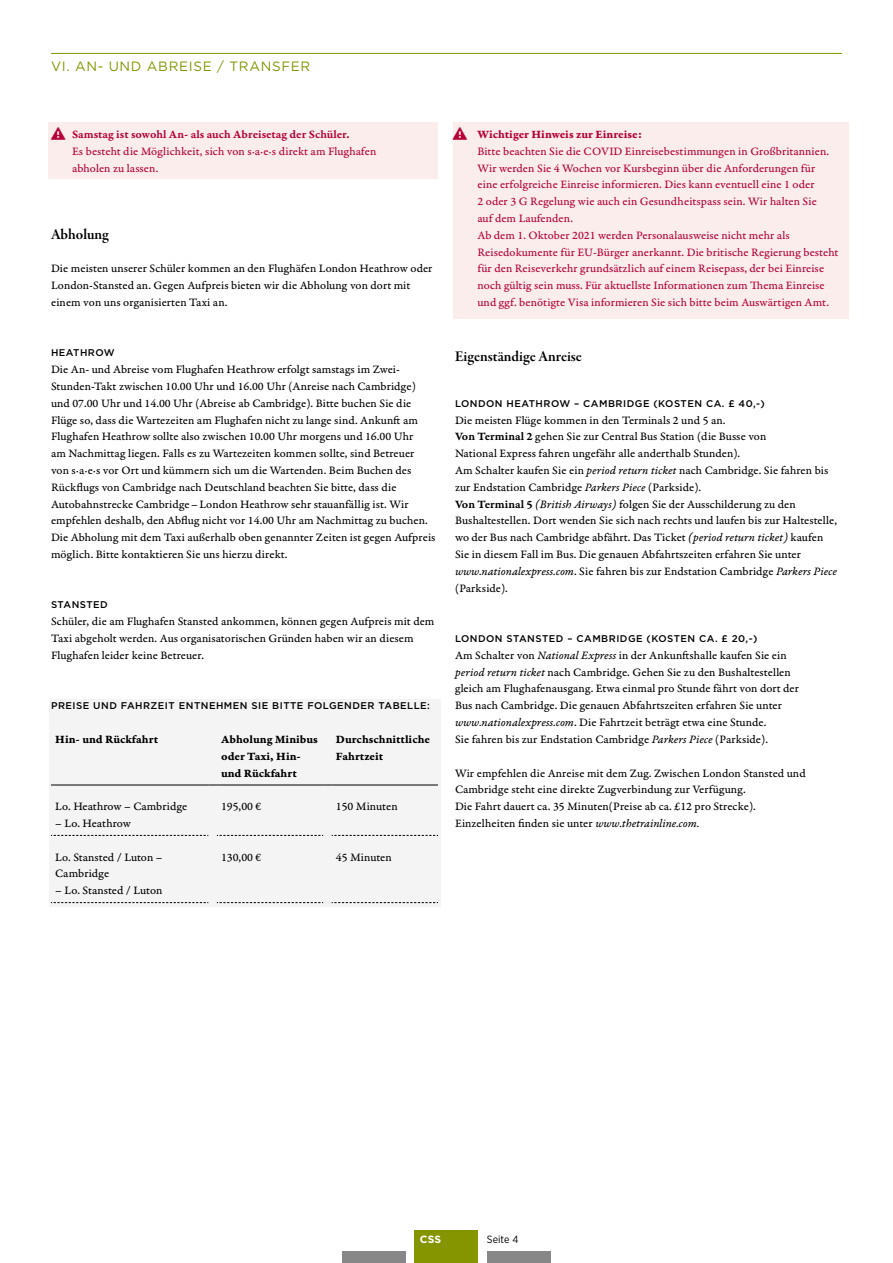
<style>
.page{position:relative;width:893px;height:1263px;background:#fff}
.page>*{position:absolute;margin:0;border:0;box-sizing:border-box;transform-origin:0 0}
.t1{font:15px "Garamond Premr Pro Smbd Subh";color:#000}
.t2{font:13.5px "Gotham";letter-spacing:.05em;color:#859500}
.t3{font:12px/16.8px "Garamond Premr Pro Capt";letter-spacing:.005em;color:#000}
.t4{font:12px/16.8px "Garamond Premr Pro Capt";letter-spacing:.005em;color:#b70036}
.t5{font:12px/16.8px "Garamond Premr Pro Bd Capt";color:#000}
.t6{font:12px "Garamond Premr Pro It Capt";color:#000}
.t7{font:12px "Garamond Premr Pro Smbd Capt";color:#b70036}
.t8{font:12px "Garamond Premr Pro Bd Capt";color:#b70036}
.t9{font:10.5px "Gotham Narrow";letter-spacing:.005em;color:#000}
.t10{font:700 10.5px "Gotham";color:#fff}
.t11{font:500 9.75px "Gotham";letter-spacing:.05em;color:#000}
.s1{font-family:"Garamond Premr Pro Smbd Capt"}
.s2{font-family:"Garamond Premr Pro It Capt"}
.s3{font-family:"Garamond Premr Pro Capt"}
</style>
<div class="page">
<div style="left:342px;top:1251px;width:64px;height:12px;background:#868786"></div>
<div style="left:415px;top:1230px;width:63px;height:33px;background:#859500"></div>
<div style="left:487px;top:1251px;width:64px;height:12px;background:#868786"></div>
<div style="left:49px;top:122px;width:389px;height:57px;background:#faedec"></div>
<div style="left:453px;top:122px;width:395px;height:197px;background:#faedec"></div>
<hr style="left:51px;top:53px;width:791px;height:1px;background:#859500">
<div style="left:49px;top:699px;width:391px;height:207px;background:#f4f4f4"></div>
<p class="t2" style="left:51px;top:57px;width:261px">VI. AN- UND ABREISE / TRANSFER</p>
<p class="t7" style="left:72px;top:127px;width:279px">Samstag ist sowohl An- als auch Abreisetag der Schüler.</p>
<p class="t4" style="left:72px;top:143px;width:306px">Es besteht die Möglichkeit, sich von s∙a∙e∙s direkt am Flughafen abholen zu lassen.</p>
<p class="t1" style="left:51px;top:225px;width:59px">Abholung</p>
<p class="t3" style="left:51px;top:261px;width:383px">Die meisten unserer Schüler kommen an den Flughäfen London Heathrow oder<br>London-Stansted an. Gegen Aufpreis bieten wir die Abholung von dort mit einem von uns organisierten Taxi an.</p>
<p class="t11" style="left:51px;top:347px;width:65px">HEATHROW</p>
<p class="t3" style="left:51px;top:361px;width:386px">Die An- und Abreise vom Flughafen Heathrow erfolgt samstags im Zwei-Stunden-Takt zwischen 10.00 Uhr und 16.00 Uhr (Anreise nach Cambridge) und 07.00 Uhr und 14.00 Uhr (Abreise ab Cambridge). Bitte buchen Sie die Flüge so, dass die Wartezeiten am Flughafen nicht zu lange sind. Ankunft am Flughafen Heathrow sollte also zwischen 10.00 Uhr morgens und 16.00 Uhr<br>am Nachmittag liegen. Falls es zu Wartezeiten kommen sollte, sind Betreuer von s∙a∙e∙s vor Ort und kümmern sich um die Wartenden. Beim Buchen des Rückflugs von Cambridge nach Deutschland beachten Sie bitte, dass die Autobahnstrecke Cambridge–London Heathrow sehr stauanfällig ist. Wir empfehlen deshalb, den Abflug nicht vor 14.00 Uhr am Nachmittag zu buchen.<br>Die Abholung mit dem Taxi außerhalb oben genannter Zeiten ist gegen Aufpreis möglich. Bitte kontaktieren Sie uns hierzu direkt.</p>
<p class="t11" style="left:51px;top:599px;width:58px">STANSTED</p>
<p class="t3" style="left:51px;top:613px;width:385px">Schüler, die am Flughafen Stansted ankommen, können gegen Aufpreis mit dem<br>Taxi abgeholt werden. Aus organisatorischen Gründen haben wir an diesem<br>Flughafen leider keine Betreuer.</p>
<p class="t11" style="left:51px;top:699px;width:380px">PREISE UND FAHRZEIT ENTNEHMEN SIE BITTE FOLGENDER TABELLE:</p>
<p class="t5" style="left:55px;top:731px;width:104px">Hin- und Rückfahrt</p>
<p class="t5" style="left:221px;top:731px;width:98px">Abholung Minibus oder Taxi, Hin&shy;und Rückfahrt</p>
<p class="t5" style="left:336px;top:731px;width:96px">Durchschnittliche<br>Fahrtzeit</p>
<p class="t3" style="left:55px;top:798px;width:134px">Lo. Heathrow – Cambridge</p>
<p class="t3" style="left:55px;top:815px;width:77px">– Lo. Heathrow</p>
<p class="t3" style="left:221px;top:798px;width:42px">195,00 €</p>
<p class="t3" style="left:336px;top:798px;width:63px">150 Minuten</p>
<p class="t3" style="left:55px;top:849px;width:109px">Lo. Stansted / Luton –<br>Cambridge</p>
<p class="t3" style="left:55px;top:882px;width:109px">– Lo. Stansted / Luton</p>
<p class="t3" style="left:221px;top:849px;width:42px">130,00 €</p>
<p class="t3" style="left:336px;top:849px;width:57px">45 Minuten</p>
<p class="t8" style="left:477px;top:127px;width:166px">Wichtiger Hinweis zur Einreise:</p>
<p class="t4" style="left:477px;top:143px;width:363px">Bitte beachten Sie die COVID Einreisebestimmungen in Großbritannien.<br>Wir werden Sie 4 Wochen vor Kursbeginn über die Anforderungen für eine erfolgreiche Einreise informieren. Dies kann eventuell eine 1 oder<br>2 oder 3 G Regelung wie auch ein Gesundheitspass sein. Wir halten Sie<br>auf dem Laufenden.<br>Ab dem 1. Oktober 2021 werden Personalausweise nicht mehr als Reisedokumente für EU-Bürger anerkannt. Die britische Regierung besteht für den Reiseverkehr grundsätzlich auf einem Reisepass, der bei Einreise noch gültig sein muss. Für aktuellste Informationen zum Thema Einreise und ggf. benötigte Visa informieren Sie sich bitte beim Auswärtigen Amt.</p>
<p class="t1" style="left:455px;top:347px;width:128px">Eigenständige Anreise</p>
<p class="t11" style="left:455px;top:397px;width:311px">LONDON HEATHROW – CAMBRIDGE (KOSTEN CA. £ 40,-)</p>
<p class="t3" style="left:455px;top:412px;width:383px">Die meisten Flüge kommen in den Terminals 2 und 5 an.<br><span class="s1">Von Terminal 2</span> gehen Sie zur Central Bus Station (die Busse von<br>National Express fahren ungefähr alle anderthalb Stunden).<br>Am Schalter kaufen Sie ein <span class="s2">period return ticket</span> nach Cambridge. Sie fahren bis zur Endstation Cambridge <span class="s2">Parkers Piece</span> (Parkside).<br><span class="s1">Von Terminal 5</span> <span class="s2">(British Airways)</span> folgen Sie der Ausschilderung zu den Bushaltestellen. Dort wenden Sie sich nach rechts und laufen bis zur Haltestelle, wo der Bus nach Cambridge abfährt. Das Ticket <span class="s2">(period return ticket)</span> kaufen Sie in diesem Fall im Bus. Die genauen Abfahrtszeiten erfahren Sie unter</p>
<p class="t6" style="left:455px;top:564px;width:383px">www.nationalexpress.com<span class="s3">. Sie fahren bis zur Endstation Cambridge</span> Parkers Piece</p>
<p class="t3" style="left:455px;top:580px;width:54px">(Parkside).</p>
<p class="t11" style="left:455px;top:632px;width:304px">LONDON STANSTED – CAMBRIDGE (KOSTEN CA. £ 20,-)</p>
<p class="t3" style="left:455px;top:647px;width:346px">Am Schalter von <span class="s2">National Express</span> in der Ankunftshalle kaufen Sie ein <span class="s2">period return ticket</span> nach Cambridge. Gehen Sie zu den Bushaltestellen gleich am Flughafenausgang. Etwa einmal pro Stunde fährt von dort der Bus nach Cambridge. Die genauen Abfahrtszeiten erfahren Sie unter <span class="s2">www.nationalexpress.com</span>. Die Fahrtzeit beträgt etwa eine Stunde.<br>Sie fahren bis zur Endstation Cambridge <span class="s2">Parkers Piece</span> (Parkside).</p>
<p class="t3" style="left:455px;top:765px;width:352px">Wir empfehlen die Anreise mit dem Zug. Zwischen London Stansted und Cambridge steht eine direkte Zugverbindung zur Verfügung.<br>Die Fahrt dauert ca. 35 Minuten(Preise ab ca. £12 pro Strecke).<br>Einzelheiten finden sie unter <span class="s2">www.thetrainline.com.</span></p>
<p class="t10" style="left:420px;top:1232px;width:23px">CSS</p>
<p class="t9" style="left:487px;top:1233px;width:33px">Seite 4</p>
</div>
